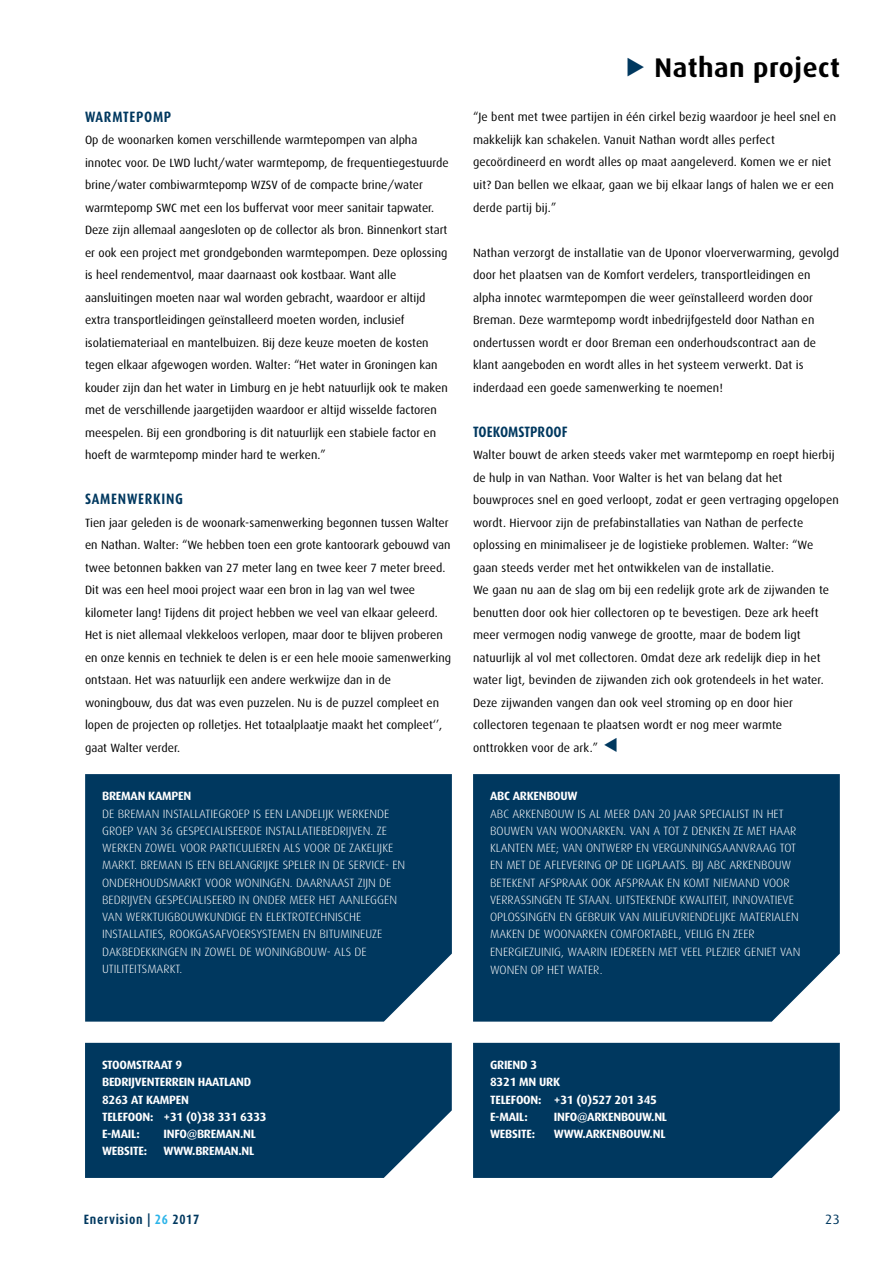
<style>
.page{position:relative;width:893px;height:1263px;background:#fff}
.page>*{position:absolute;margin:0;border:0;box-sizing:border-box;transform-origin:0 0}
.t1{font:700 27px "Dax";letter-spacing:.02em;color:#000}
.t2{font:700 15px "Dax Condensed";letter-spacing:.05em;color:#00385f}
.t3{font:700 15px "Dax Condensed";letter-spacing:.005em;color:#00385f}
.t4{font:700 13.5px "Dax Condensed";letter-spacing:.05em;color:#00385f}
.t5{font:13.5px "Dax";color:#00385f}
.t6{font:12px/22.5px "Dax";color:#000}
.t7{font:300 12px/17.2px "Dax";color:#fff}
.t8{font:700 12px/17.2px "Dax";letter-spacing:-.02em;color:#fff}
.s1{color:#00385f}
.s2{color:#2cb4e9}
</style>
<div class="page">
<div style="left:85px;top:1043px;width:367px;height:135px;background:#00385f"></div>
<div style="left:85px;top:774px;width:367px;height:248px;background:#00385f"></div>
<div style="left:473px;top:774px;width:367px;height:248px;background:#00385f"></div>
<div style="left:473px;top:1043px;width:367px;height:135px;background:#00385f"></div>
<p class="t2" style="left:85px;top:108px;width:88px">WARMTEPOMP</p>
<p class="t6" style="left:85px;top:129px;width:365px">Op de woonarken komen verschillende warmtepompen van alpha innotec voor. De LWD lucht/water warmtepomp, de frequentiegestuurde brine/water combiwarmtepomp WZSV of de compacte brine/water warmtepomp SWC met een los buffervat voor meer sanitair tapwater.<br>Deze zijn allemaal aangesloten op de collector als bron. Binnenkort start er ook een project met grondgebonden warmtepompen. Deze oplossing is heel rendementvol, maar daarnaast ook kostbaar. Want alle aansluitingen moeten naar wal worden gebracht, waardoor er altijd extra transportleidingen geïnstalleerd moeten worden, inclusief isolatiemateriaal en mantelbuizen. Bij deze keuze moeten de kosten tegen elkaar afgewogen worden. Walter: “Het water in Groningen kan kouder zijn dan het water in Limburg en je hebt natuurlijk ook te maken met de verschillende jaargetijden waardoor er altijd wisselde factoren meespelen. Bij een grondboring is dit natuurlijk een stabiele factor en hoeft de warmtepomp minder hard te werken.”</p>
<p class="t2" style="left:85px;top:491px;width:100px">SAMENWERKING</p>
<p class="t6" style="left:85px;top:511px;width:367px">Tien jaar geleden is de woonark-samenwerking begonnen tussen Walter en Nathan. Walter: “We hebben toen een grote kantoorark gebouwd van twee betonnen bakken van 27 meter lang en twee keer 7 meter breed.<br>Dit was een heel mooi project waar een bron in lag van wel twee kilometer lang! Tijdens dit project hebben we veel van elkaar geleerd.<br>Het is niet allemaal vlekkeloos verlopen, maar door te blijven proberen en onze kennis en techniek te delen is er een hele mooie samenwerking ontstaan. Het was natuurlijk een andere werkwijze dan in de woningbouw, dus dat was even puzzelen. Nu is de puzzel compleet en lopen de projecten op rolletjes. Het totaalplaatje maakt het compleet‘’, gaat Walter verder.</p>
<p class="t8" style="left:102px;top:788px;width:55px">BREMAN KAM</p>
<p class="t8" style="left:172px;top:788px;width:21px">PEN</p>
<p class="t7" style="left:102px;top:805px;width:305px">DE BREMAN INSTALLATIEGROEP IS EEN LANDELIJK WERKENDE GROEP VAN 36 GESPECIALISEERDE INSTALLATIEBEDRIJVEN. ZE WERKEN ZOWEL VOOR PARTICULIEREN ALS VOOR DE ZAKELIJKE MARKT. BREMAN IS EEN BELANGRIJKE SPELER IN DE SERVICE- EN ONDERHOUDSMARKT VOOR WONINGEN. DAARNAAST ZIJN DE BEDRIJVEN GESPECIALISEERD IN ONDER MEER HET AANLEGGEN VAN WERKTUIGBOUWKUNDIGE EN ELEKTROTECHNISCHE INSTALLATIES, ROOKGASAFVOERSYSTEMEN EN BITUMINEUZE DAKBEDEKKINGEN IN ZOWEL DE WONINGBOUW- ALS DE UTILITEITSMARKT.</p>
<h1 class="t1" style="left:626px;top:52px;width:215px"><span class="s1">◆</span> Nathan project</h1>
<p class="t6" style="left:473px;top:106px;width:365px">“Je bent met twee partijen in één cirkel bezig waardoor je heel snel en makkelijk kan schakelen. Vanuit Nathan wordt alles perfect gecoördineerd en wordt alles op maat aangeleverd. Komen we er niet uit? Dan bellen we elkaar, gaan we bij elkaar langs of halen we er een derde partij bij.”</p>
<p class="t6" style="left:473px;top:241px;width:368px">Nathan verzorgt de installatie van de Uponor vloerverwarming, gevolgd door het plaatsen van de Komfort verdelers, transportleidingen en alpha innotec warmtepompen die weer geïnstalleerd worden door Breman. Deze warmtepomp wordt inbedrijfgesteld door Nathan en ondertussen wordt er door Breman een onderhoudscontract aan de klant aangeboden en wordt alles in het systeem verwerkt. Dat is inderdaad een goede samenwerking te noemen!</p>
<p class="t3" style="left:473px;top:423px;width:96px">TOEKOMSTPROOF</p>
<p class="t6" style="left:473px;top:444px;width:367px">Walter bouwt de arken steeds vaker met warmtepomp en roept hierbij de hulp in van Nathan. Voor Walter is het van belang dat het bouwproces snel en goed verloopt, zodat er geen vertraging opgelopen wordt. Hiervoor zijn de prefabinstallaties van Nathan de perfecte oplossing en minimaliseer je de logistieke problemen. Walter: “We gaan steeds verder met het ontwikkelen van de installatie.<br>We gaan nu aan de slag om bij een redelijk grote ark de zijwanden te benutten door ook hier collectoren op te bevestigen. Deze ark heeft meer vermogen nodig vanwege de grootte, maar de bodem ligt natuurlijk al vol met collectoren. Omdat deze ark redelijk diep in het water ligt, bevinden de zijwanden zich ook grotendeels in het water.<br>Deze zijwanden vangen dan ook veel stroming op en door hier collectoren tegenaan te plaatsen wordt er nog meer warmte onttrokken voor de ark.”</p>
<p class="t8" style="left:490px;top:788px;width:89px">ABC ARKENBOUW</p>
<p class="t7" style="left:490px;top:805px;width:312px">ABC ARKENBOUW IS AL MEER DAN 20 JAAR SPECIALIST IN HET BOUWEN VAN WOONARKEN. VAN A TOT Z DENKEN ZE MET HAAR KLANTEN MEE; VAN ONTWERP EN VERGUNNINGSAANVRAAG TOT EN MET DE AFLEVERING OP DE LIGPLAATS. BIJ ABC ARKENBOUW BETEKENT AFSPRAAK OOK AFSPRAAK EN KOMT NIEMAND VOOR VERRASSINGEN TE STAAN. UITSTEKENDE KWALITEIT, INNOVATIEVE OPLOSSINGEN EN GEBRUIK VAN MILIEUVRIENDELIJKE MATERIALEN MAKEN DE WOONARKEN COMFORTABEL, VEILIG EN ZEER ENERGIEZUINIG, WAARIN IEDEREEN MET VEEL PLEZIER GENIET VAN WONEN OP HET WATER.</p>
<p class="t8" style="left:102px;top:1056px;width:8px">STOOMST</p>
<p class="t8" style="left:147px;top:1056px;width:15px">RAAT</p>
<p class="t8" style="left:102px;top:1056px;width:104px;text-indent:74px">9<br>BEDRIJVENTERREIN HAATLA</p>
<p class="t8" style="left:236px;top:1073px;width:17px">ND</p>
<p class="t8" style="left:102px;top:1091px;width:166px;text-indent:67px">PEN<br>TELEFOON: +31 (0)38 331 6333<br>E-MAIL:</p>
<p class="t8" style="left:102px;top:1091px;width:53px">8263 AT KAM</p>
<p class="t8" style="left:164px;top:1125px;width:93px">INFO@BREMAN.NL</p>
<p class="t8" style="left:102px;top:1142px;width:47px">WEBSITE:</p>
<p class="t8" style="left:164px;top:1142px;width:91px">WWW.BREMAN.NL</p>
<p class="t8" style="left:490px;top:1056px;width:168px">GRIEND 3<br>8321 MN URK<br>TELEFOON: +31 (0)527 201 345<br>E-MAIL:</p>
<p class="t8" style="left:554px;top:1108px;width:112px">INFO@ARKENBOUW.NL</p>
<p class="t8" style="left:490px;top:1125px;width:47px">WEBSITE:</p>
<p class="t8" style="left:554px;top:1125px;width:112px">WWW.ARKENBOUW.NL</p>
<p class="t4" style="left:84px;top:1212px;width:117px">Enervision | <span class="s2">26</span> 2017</p>
<p class="t5" style="left:825px;top:1212px;width:16px">23</p>
</div>
